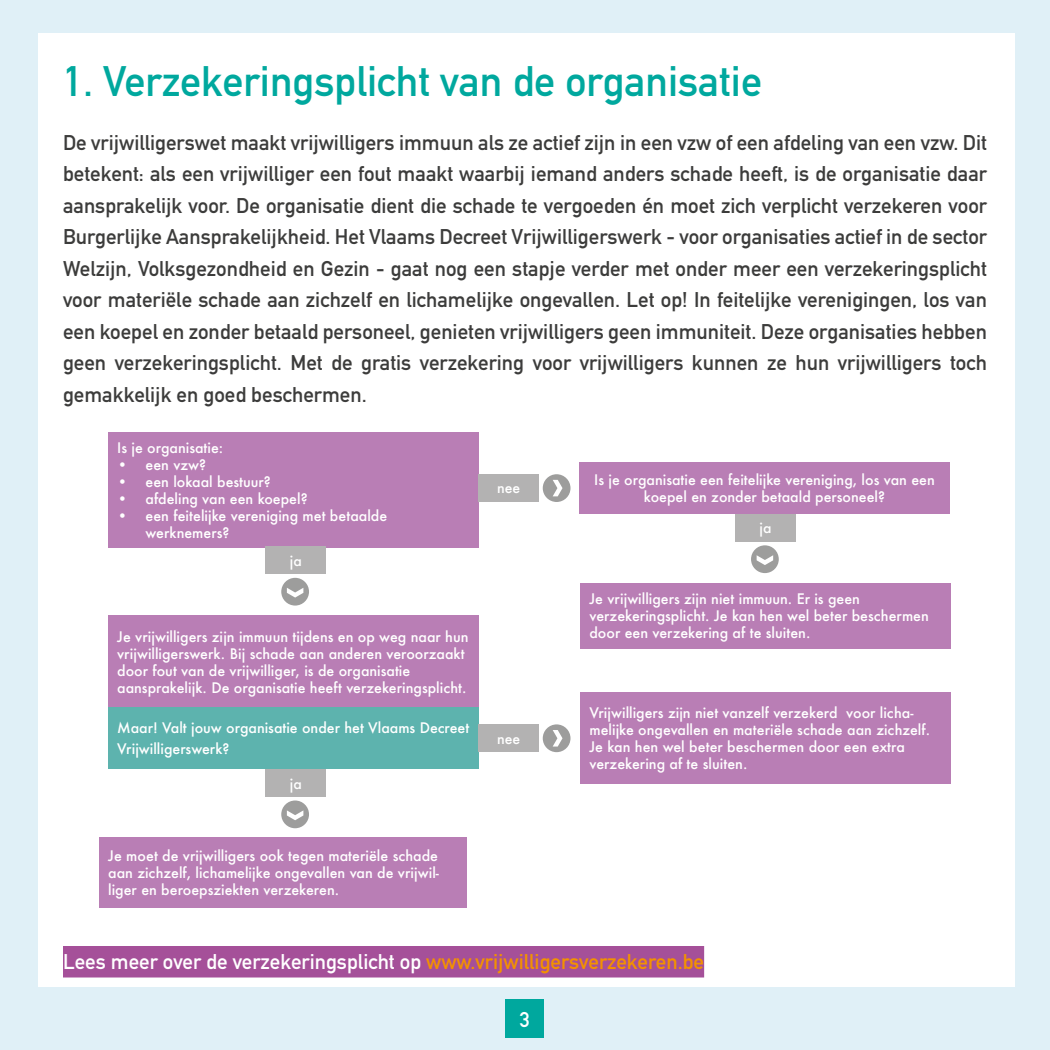
<style>
.page{position:relative;width:1050px;height:1050px;background:#e0f0f7}
.page>*{position:absolute;margin:0;border:0;box-sizing:border-box;transform-origin:0 0}
.t1{font:700 42px "DIN Alternate";color:#00a89e}
.t2{font:700 21px/31.5px "DIN Alternate";color:#3c3c3b;text-align:justify}
.t3{font:700 21px "DIN Alternate";color:#fff}
.t4{font:500 14.17px/17px "Futura";color:#fff}
.t5{font:500 14px "Futura";color:#fff}
.s1{color:#f39200}
</style>
<div class="page">
<div style="left:506px;top:999px;width:38px;height:39px;background:#00a89e"></div>
<div style="left:38px;top:33px;width:977px;height:954px;background:#fff"></div>
<div style="left:63px;top:946px;width:641px;height:32px;background:#a55099"></div>
<div style="left:579px;top:462px;width:371px;height:52px;background:#b97eb5"></div>
<div style="left:99px;top:837px;width:368px;height:71px;background:#b97eb5"></div>
<div style="left:581px;top:692px;width:370px;height:92px;background:#b97eb5"></div>
<div style="left:108px;top:432px;width:370px;height:115px;background:#b97eb5"></div>
<div style="left:108px;top:616px;width:370px;height:91px;background:#b97eb5"></div>
<div style="left:581px;top:583px;width:370px;height:66px;background:#b97eb5"></div>
<div style="left:108px;top:707px;width:370px;height:62px;background:#5db3ae"></div>
<div style="left:478px;top:474px;width:61px;height:27px;background:#b3b2b2"></div>
<div style="left:543px;top:474px;width:28px;height:28px;background:#9d9d9c;border-radius:50%"></div>
<svg style="left:553px;top:480px;width:10px;height:16px"></svg>
<div style="left:266px;top:546px;width:60px;height:28px;background:#b3b2b2"></div>
<div style="left:281px;top:578px;width:28px;height:28px;background:#9d9d9c;border-radius:50%"></div>
<svg style="left:287px;top:588px;width:16px;height:10px"></svg>
<div style="left:735px;top:514px;width:61px;height:27px;background:#b3b2b2"></div>
<div style="left:751px;top:545px;width:28px;height:28px;background:#9d9d9c;border-radius:50%"></div>
<svg style="left:757px;top:555px;width:16px;height:10px"></svg>
<div style="left:266px;top:769px;width:60px;height:28px;background:#b3b2b2"></div>
<div style="left:281px;top:801px;width:28px;height:27px;background:#9d9d9c;border-radius:50%"></div>
<svg style="left:287px;top:810px;width:16px;height:10px"></svg>
<div style="left:478px;top:724px;width:61px;height:28px;background:#b3b2b2"></div>
<div style="left:543px;top:724px;width:28px;height:28px;background:#9d9d9c;border-radius:50%"></div>
<svg style="left:553px;top:730px;width:10px;height:17px"></svg>
<h1 class="t1" style="left:63px;top:49px;width:701px">1. Verzekeringsplicht van de organisatie</h1>
<p class="t2" style="left:63px;top:125px;width:926px">De vrijwilligerswet maakt vrijwilligers immuun als ze actief zijn in een vzw of een afdeling van een vzw. Dit betekent: als een vrijwilliger een fout maakt waarbij iemand anders schade heeft, is de organisatie daar aansprakelijk voor. De organisatie dient die schade te vergoeden én moet zich verplicht verzekeren voor Burgerlijke Aansprakelijkheid. Het Vlaams Decreet Vrijwilligerswerk - voor organisaties actief in de sector Welzijn, Volksgezondheid en Gezin - gaat nog een stapje verder met onder meer een verzekeringsplicht voor materiële schade aan zichzelf en lichamelijke ongevallen. Let op! In feitelijke verenigingen, los van een koepel en zonder betaald personeel, genieten vrijwilligers geen immuniteit. Deze organisaties hebben geen verzekeringsplicht. Met de gratis verzekering voor vrijwilligers kunnen ze hun vrijwilligers toch gemakkelijk en goed beschermen.</p>
<p class="t4" style="left:117px;top:439px;width:108px">Is je organisatie:</p>
<p class="t4" style="left:117px;top:456px;width:90px">• een vzw?</p>
<p class="t4" style="left:117px;top:473px;width:155px">• een lokaal bestuur?</p>
<p class="t4" style="left:117px;top:490px;width:192px">• afdeling van een koepel?</p>
<p class="t4" style="left:146px;top:507px;width:243px;text-indent:-28px">• een feitelijke vereniging met betaalde werknemers?</p>
<p class="t5" style="left:290px;top:551px;width:13px">ja</p>
<p class="t4" style="left:117px;top:628px;width:353px">Je vrijwilligers zijn immuun tijdens en op weg naar hun vrijwilligerswerk. Bij schade aan anderen veroorzaakt door fout van de vrijwilliger, is de organisatie aansprakelijk. De organisatie heeft verzekeringsplicht.</p>
<p class="t4" style="left:117px;top:718px;width:354px;line-height:20.8px">Maar! Valt jouw organisatie onder het Vlaams Decreet<br>Vrijwilligerswerk?</p>
<p class="t5" style="left:290px;top:774px;width:13px">ja</p>
<p class="t4" style="left:108px;top:847px;width:332px;text-align:justify">Je moet de vrijwilligers ook tegen materiële schade aan zichzelf, lichamelijke ongevallen van de vrijwil&shy;liger en beroepsziekten verzekeren.</p>
<p class="t5" style="left:497px;top:479px;width:25px">nee</p>
<p class="t5" style="left:497px;top:729px;width:25px">nee</p>
<p class="t4" style="left:594px;top:471px;width:342px;text-align:center">Is je organisatie een feitelijke vereniging, los van een koepel en zonder betaald personeel?</p>
<p class="t5" style="left:760px;top:519px;width:13px">ja</p>
<p class="t4" style="left:589px;top:591px;width:341px">Je vrijwilligers zijn niet immuun. Er is geen verzekeringsplicht. Je kan hen wel beter beschermen door een verzekering af te sluiten.</p>
<p class="t4" style="left:589px;top:704px;width:342px">Vrijwilligers zijn niet vanzelf verzekerd voor licha&shy;melijke ongevallen en materiële schade aan zichzelf.<br>Je kan hen wel beter beschermen door een extra verzekering af te sluiten.</p>
<h2 class="t3" style="left:63px;top:945px;width:643px">Lees meer over de verzekeringsplicht op <span class="s1">www.vrijwilligersverzekeren.be</span></h2>
<h2 class="t3" style="left:520px;top:1003px;width:12px">3</h2>
</div>
